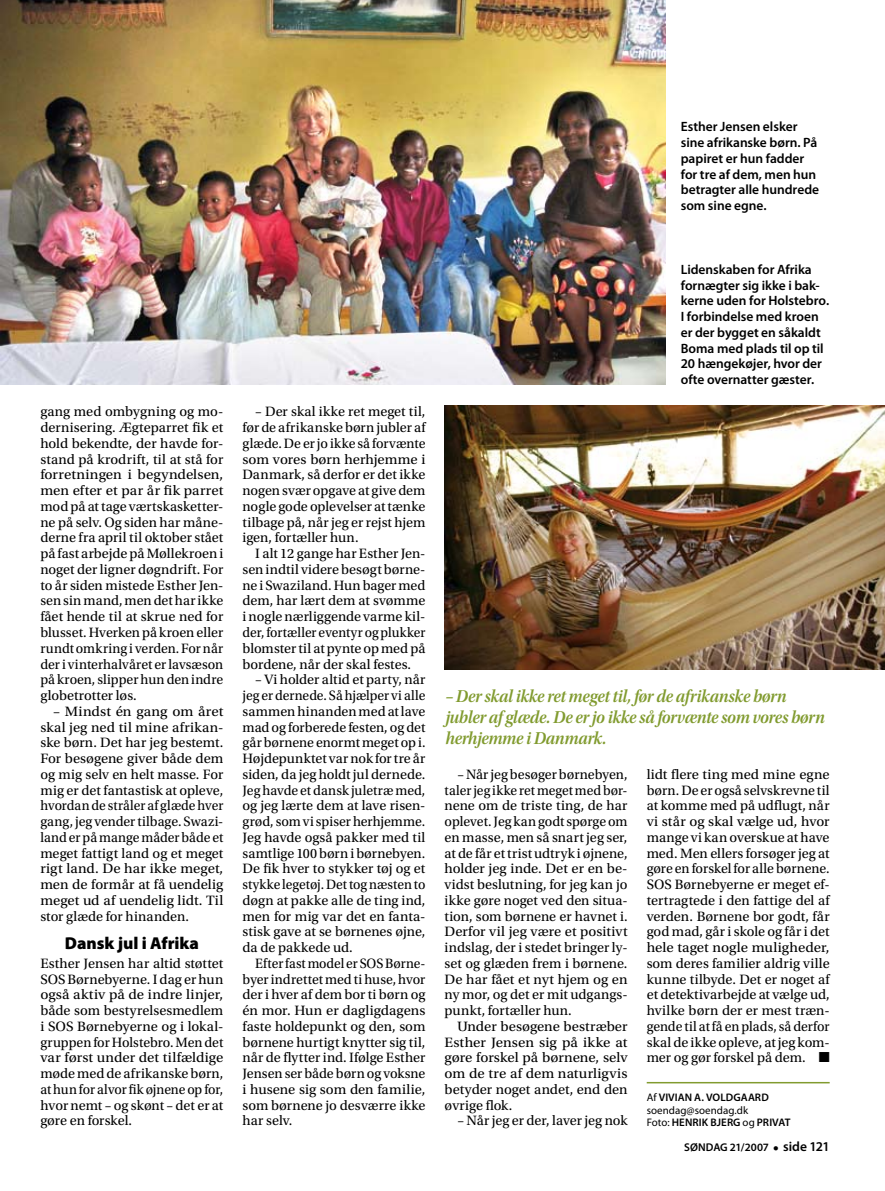
<style>
.page{position:relative;width:885px;height:1191px;background:#fff}
.page>*{position:absolute;margin:0;border:0;box-sizing:border-box;transform-origin:0 0}
.t1{font:18px/21px "Utopia Std Semibold Subh It";letter-spacing:-.015em;color:#819b2f;scale:.93 1}
.t2{font:900 17.25px "Myriad Pro";letter-spacing:-.005em;color:#000}
.t3{font:14.25px/15.8px "Utopia Std";color:#000;text-align:justify}
.t4{font:14.25px/15.8px "Utopia Std";color:#000;text-align:justify;scale:1.05 1}
.t5{font:14.25px/15.8px "Utopia Std";color:#000;text-align:justify;scale:.95 1}
.t6{font:600 13.5px/15.8px "Myriad Pro";color:#000}
.t7{font:600 11.25px "Myriad Pro";color:#000}
.t8{font:600 10.95px "Myriad Pro";letter-spacing:.01em;color:#000}
.t9{font:10.95px/12.5px "Myriad Pro";letter-spacing:.005em;color:#000}
.s1{font-weight:400}
.s2{font-weight:600}
.s3{font-size:18px}
.s4{font-size:13.5px}
</style>
<div class="page">
<img style="left:0;top:0;width:665px;height:385px">
<img style="left:444px;top:405px;width:440px;height:264px">
<hr style="left:646px;top:1082px;width:183px;height:1px;background:#819b2f">
<p class="t6" style="left:680px;top:119px;width:140px">Esther Jensen elsker sine afrikanske børn. På papiret er hun fadder for tre af dem, men hun betragter alle hundrede som sine egne.</p>
<p class="t3" style="left:40px;top:404px;width:184px">gang med ombygning og mo&shy;dernisering. Ægteparret fik et hold bekendte, der havde for&shy;stand på krodrift, til at stå for forretningen i begyndelsen, men efter et par år fik parret mod på at tage værtskasketter&shy;ne på selv. Og siden har måne&shy;derne fra april til oktober stået på fast arbejde på Møllekroen i noget der ligner døgndrift. For to år siden mistede Esther Jen&shy;sen sin mand, men det har ikke fået hende til at skrue ned for blusset. Hverken på kroen eller rundt omkring i verden. For når der i vinterhalvåret er lavsæson på kroen, slipper hun den indre globetrotter løs.</p>
<p class="t4" style="left:40px;top:703px;width:176px;text-indent:13px">– Mindst én gang om året skal jeg ned til mine afrikan&shy;ske børn. Det har jeg bestemt.<br>For besøgene giver både dem og mig selv en helt masse. For mig er det fantastisk at opleve, hvordan de stråler af glæde hver gang, jeg vender tilbage. Swazi&shy;land er på mange måder både et meget fattigt land og et meget rigt land. De har ikke meget, men de formår at få uendelig meget ud af uendelig lidt. Til stor glæde for hinanden.</p>
<p class="t2" style="left:65px;top:931px;width:135px">Dansk jul i Afrika</p>
<p class="t3" style="left:40px;top:955px;width:184px">Esther Jensen har altid støttet SOS Børnebyerne. I dag er hun også aktiv på de indre linjer, både som bestyrelsesmedlem i SOS Børnebyerne og i lokal&shy;gruppen for Holstebro. Men det var først under det tilfældige møde med de afrikanske børn, at hun for alvor fik øjnene op for, hvor nemt – og skønt – det er at gøre en forskel.</p>
<p class="t3" style="left:242px;top:404px;width:184px;text-indent:13px">– Der skal ikke ret meget til, før de afrikanske børn jubler af glæde. De er jo ikke så forvænte som vores børn herhjemme i Danmark, så derfor er det ikke nogen svær opgave at give dem nogle gode oplevelser at tænke tilbage på, når jeg er rejst hjem igen, fortæller hun.</p>
<p class="t3" style="left:242px;top:546px;width:184px;text-indent:13px">I alt 12 gange har Esther Jen&shy;sen indtil videre besøgt børne&shy;ne i Swaziland. Hun bager med dem, har lært dem at svømme i nogle nærliggende varme kil&shy;der, fortæller eventyr og plukker blomster til at pynte op med på bordene, når der skal festes.</p>
<p class="t3" style="left:242px;top:672px;width:184px;text-indent:13px">– Vi holder altid et party, når jeg er dernede. Så hjælper vi alle sammen hinanden med at lave mad og forberede festen, og det går børnene enormt meget op i.<br>Højdepunktet var nok for tre år siden, da jeg holdt jul dernede.<br>Jeg havde et dansk juletræ med, og jeg lærte dem at lave risen&shy;grød, som vi spiser herhjemme.<br>Jeg havde også pakker med til samtlige 100 børn i børnebyen.<br>De fik hver to stykker tøj og et stykke legetøj. Det tog næsten to døgn at pakke alle de ting ind, men for mig var det en fanta&shy;stisk gave at se børnenes øjne, da de pakkede ud.</p>
<p class="t5" style="left:242px;top:955px;width:194px;text-indent:13px">Efter fast model er SOS Børne&shy;byer indrettet med ti huse, hvor der i hver af dem bor ti børn og én mor. Hun er dagligdagens faste holdepunkt og den, som børnene hurtigt knytter sig til, når de flytter ind. Ifølge Esther Jensen ser både børn og voksne i husene sig som den familie, som børnene jo desværre ikke har selv.</p>
<p class="t6" style="left:680px;top:261px;width:150px">Lidenskaben for Afrika fornægter sig ikke i bak&shy;kerne uden for Holstebro.<br>I forbindelse med kroen er der bygget en såkaldt<br>Boma med plads til op til<br>20 hængekøjer, hvor der ofte overnatter gæster.</p>
<p class="t1" style="left:445px;top:686px;width:409px">– Der skal ikke ret meget til, før de afrikanske børn jubler af glæde. De er jo ikke så forvænte som vores børn herhjemme i Danmark.</p>
<p class="t3" style="left:444px;top:766px;width:184px;text-indent:13px">– Når jeg besøger børnebyen, taler jeg ikke ret meget med bør&shy;nene om de triste ting, de har oplevet. Jeg kan godt spørge om en masse, men så snart jeg ser, at de får et trist udtryk i øjnene, holder jeg inde. Det er en be&shy;vidst beslutning, for jeg kan jo ikke gøre noget ved den situa&shy;tion, som børnene er havnet i.<br>Derfor vil jeg være et positivt indslag, der i stedet bringer ly&shy;set og glæden frem i børnene.<br>De har fået et nyt hjem og en ny mor, og det er mit udgangs&shy;punkt, fortæller hun.</p>
<p class="t3" style="left:444px;top:1018px;width:184px;text-indent:13px">Under besøgene bestræber Esther Jensen sig på ikke at gøre forskel på børnene, selv om de tre af dem naturligvis betyder noget andet, end den øvrige flok.</p>
<p class="t3" style="left:457px;top:1113px;width:172px">– Når jeg er der, laver jeg nok</p>
<p class="t3" style="left:646px;top:766px;width:184px">lidt flere ting med mine egne børn. De er også selvskrevne til at komme med på udflugt, når vi står og skal vælge ud, hvor mange vi kan overskue at have med. Men ellers forsøger jeg at gøre en forskel for alle børnene.<br>SOS Børnebyerne er meget ef&shy;tertragtede i den fattige del af verden. Børnene bor godt, får god mad, går i skole og får i det hele taget nogle muligheder, som deres familier aldrig ville kunne tilbyde. Det er noget af et detektivarbejde at vælge ud, hvilke børn der er mest træn&shy;gende til at få en plads, så derfor skal de ikke opleve, at jeg kom&shy;mer og gør forskel på dem. ■</p>
<p class="t8" style="left:646px;top:1090px;width:25px"><span class="s1">Af</span> Vivian</p>
<p class="t8" style="left:694px;top:1090px;width:76px">A. VOLDGAARD</p>
<p class="t9" style="left:646px;top:1103px;width:103px">soendag@soendag.dk<br>Foto: <span class="s2">Henrik</span></p>
<p class="t8" style="left:710px;top:1115px;width:14px">Bjerg</p>
<p class="t8" style="left:742px;top:1115px;width:21px"><span class="s1">og</span>priva</p>
<p class="t8" style="left:784px;top:1115px;width:7px">t</p>
<p class="t7" style="left:684px;top:1140px;width:147px">SØNDAG 21/2007 <span class="s3">•</span> <span class="s4">side 121</span></p>
</div>
